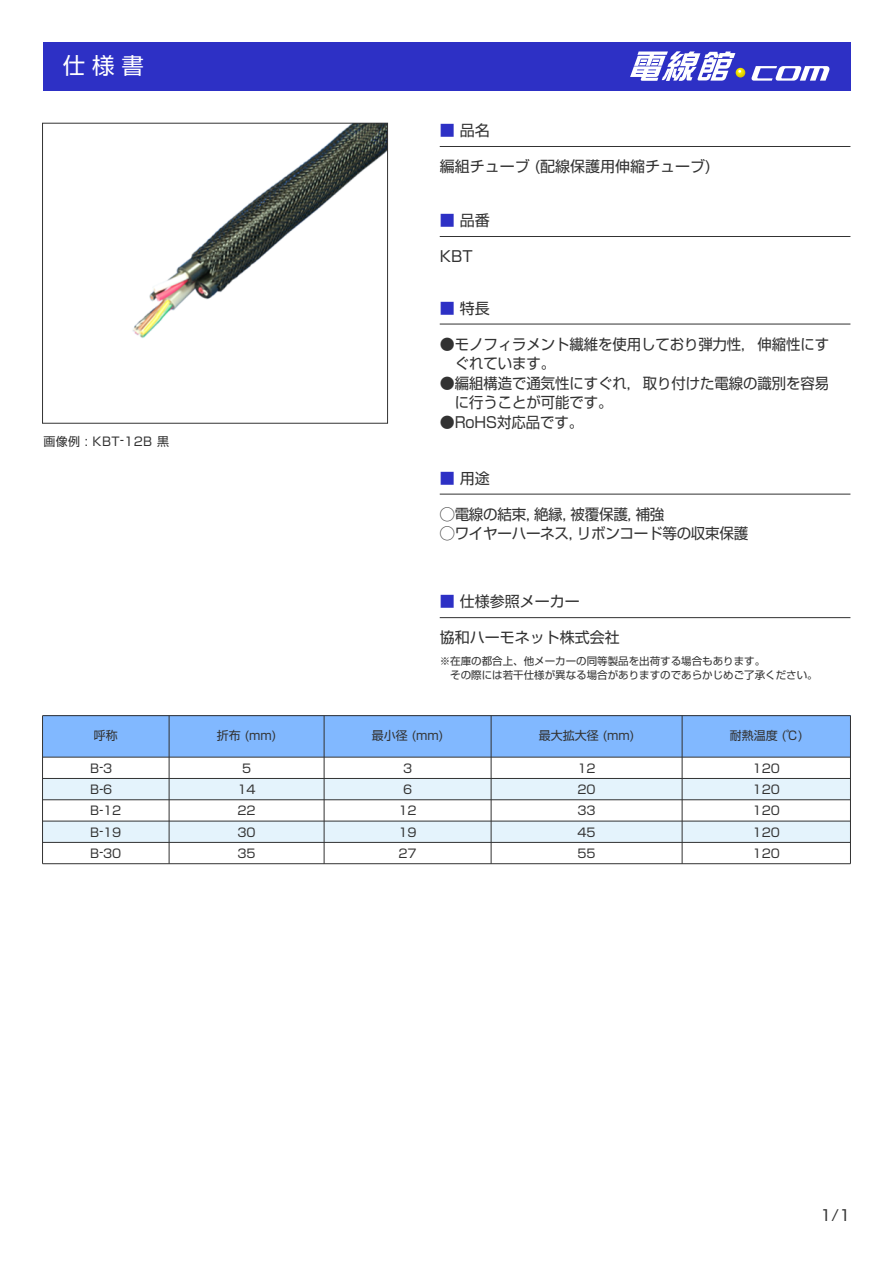
<style>
.page{position:relative;width:893px;height:1263px;background:#fff}
.page>*{position:absolute;margin:0;border:0;box-sizing:border-box;transform-origin:0 0}
.t1{font:22.5px "Shin Go Pro";color:#fff}
.t2{font:15px/19.5px "Shin Go Pro";letter-spacing:-.005em;color:#323232}
.t3{font:12px/21.3px "Shin Go Pro";color:#323232;text-align:center}
.t4{font:12px "Shin Go Pro";letter-spacing:.03em;color:#323232}
.t5{font:10.5px/13.5px "Shin Go Pro";color:#323232}
.s1{color:#2d30c5}
</style>
<div class="page">
<div style="left:43px;top:778px;width:807px;height:22px;background:#e4f3fc"></div>
<div style="left:43px;top:821px;width:807px;height:21px;background:#e4f3fc"></div>
<img style="left:132px;top:125px;width:254px;height:213px">
<hr style="left:440px;top:324px;width:410px;height:1px;background:#323232">
<div style="left:42px;top:123px;width:346px;height:301px;border:1px solid #323232"></div>
<hr style="left:440px;top:146px;width:410px;height:1px;background:#323232">
<hr style="left:440px;top:236px;width:410px;height:1px;background:#323232">
<hr style="left:440px;top:617px;width:410px;height:1px;background:#323232">
<div style="left:43px;top:43px;width:807px;height:48px;background:#2d30c5"></div>
<svg style="left:630px;top:51px;width:115px;height:30px"></svg>
<svg style="left:751px;top:66px;width:79px;height:15px"></svg>
<hr style="left:440px;top:494px;width:410px;height:1px;background:#323232">
<div style="left:43px;top:716px;width:807px;height:41px;background:#81b8ff"></div>
<hr style="left:43px;top:715px;width:807px;height:1px;background:#323232">
<hr style="left:43px;top:757px;width:807px;height:1px;background:#323232">
<hr style="left:42px;top:716px;width:1px;height:148px;background:#323232">
<hr style="left:850px;top:716px;width:1px;height:148px;background:#323232">
<hr style="left:682px;top:716px;width:1px;height:148px;background:#323232">
<hr style="left:491px;top:716px;width:1px;height:148px;background:#323232">
<hr style="left:324px;top:716px;width:1px;height:148px;background:#323232">
<hr style="left:169px;top:716px;width:1px;height:148px;background:#323232">
<hr style="left:43px;top:799px;width:807px;height:1px;background:#323232">
<hr style="left:43px;top:778px;width:807px;height:1px;background:#323232">
<hr style="left:43px;top:821px;width:807px;height:1px;background:#323232">
<hr style="left:43px;top:842px;width:807px;height:1px;background:#323232">
<hr style="left:43px;top:863px;width:807px;height:1px;background:#323232">
<h1 class="t1" style="left:63px;top:47px;width:82px">仕様書</h1>
<p class="t4" style="left:43px;top:431px;width:127px">画像例 : KBT-12B 黒</p>
<p class="t3" style="left:94px;top:724px;width:25px">呼称</p>
<p class="t3" style="left:90px;top:756px;width:33px;text-align:left">B-3<br>B-6<br>B-12<br>B-19<br>B-30</p>
<p class="t3" style="left:217px;top:724px;width:61px">折布 (mm)</p>
<p class="t3" style="left:237px;top:756px;width:20px">5<br>14<br>22<br>30<br>35</p>
<p class="t2" style="left:440px;top:119px;width:51px"><span class="s1">■</span> 品名</p>
<p class="t2" style="left:440px;top:155px;width:273px">編組チューブ (配線保護用伸縮チューブ)</p>
<p class="t2" style="left:440px;top:209px;width:51px"><span class="s1">■</span> 品番</p>
<p class="t2" style="left:440px;top:245px;width:35px">KBT</p>
<p class="t2" style="left:440px;top:296px;width:51px"><span class="s1">■</span> 特長</p>
<p class="t2" style="left:455px;top:332px;width:376px;text-indent:-15px">●モノフィラメント繊維を使用しており弾力性, 伸縮性にすぐれています。</p>
<p class="t2" style="left:455px;top:371px;width:376px;text-indent:-15px">●編組構造で通気性にすぐれ, 取り付けた電線の識別を容易に行うことが可能です。</p>
<p class="t2" style="left:440px;top:410px;width:145px">●RoHS対応品です。</p>
<p class="t2" style="left:440px;top:466px;width:51px"><span class="s1">■</span> 用途</p>
<p class="t2" style="left:440px;top:502px;width:310px">◯電線の結束, 絶縁, 被覆保護, 補強<br>◯ワイヤーハーネス, リボンコード等の収束保護</p>
<p class="t2" style="left:440px;top:590px;width:141px"><span class="s1">■</span> 仕様参照メーカー</p>
<p class="t2" style="left:440px;top:626px;width:181px">協和ハーモネット株式会社</p>
<p class="t5" style="left:440px;top:653px;width:379px">※在庫の都合上、他メーカーの同等製品を出荷する場合もあります。<br>　その際には若干仕様が異なる場合がありますのであらかじめご了承ください。</p>
<p class="t3" style="left:372px;top:724px;width:73px">最小径 (mm)</p>
<p class="t3" style="left:398px;top:756px;width:20px">3<br>6<br>12<br>19<br>27</p>
<p class="t3" style="left:539px;top:724px;width:97px">最大拡大径 (mm)</p>
<p class="t3" style="left:577px;top:756px;width:20px;text-align:justify">12<br>20<br>33<br>45<br>55</p>
<p class="t3" style="left:730px;top:724px;width:74px">耐熱温度 (℃)</p>
<p class="t3" style="left:753px;top:756px;width:29px;text-align:justify">120<br>120<br>120<br>120<br>120</p>
<p class="t2" style="left:820px;top:1203px;width:32px">1/1</p>
</div>
